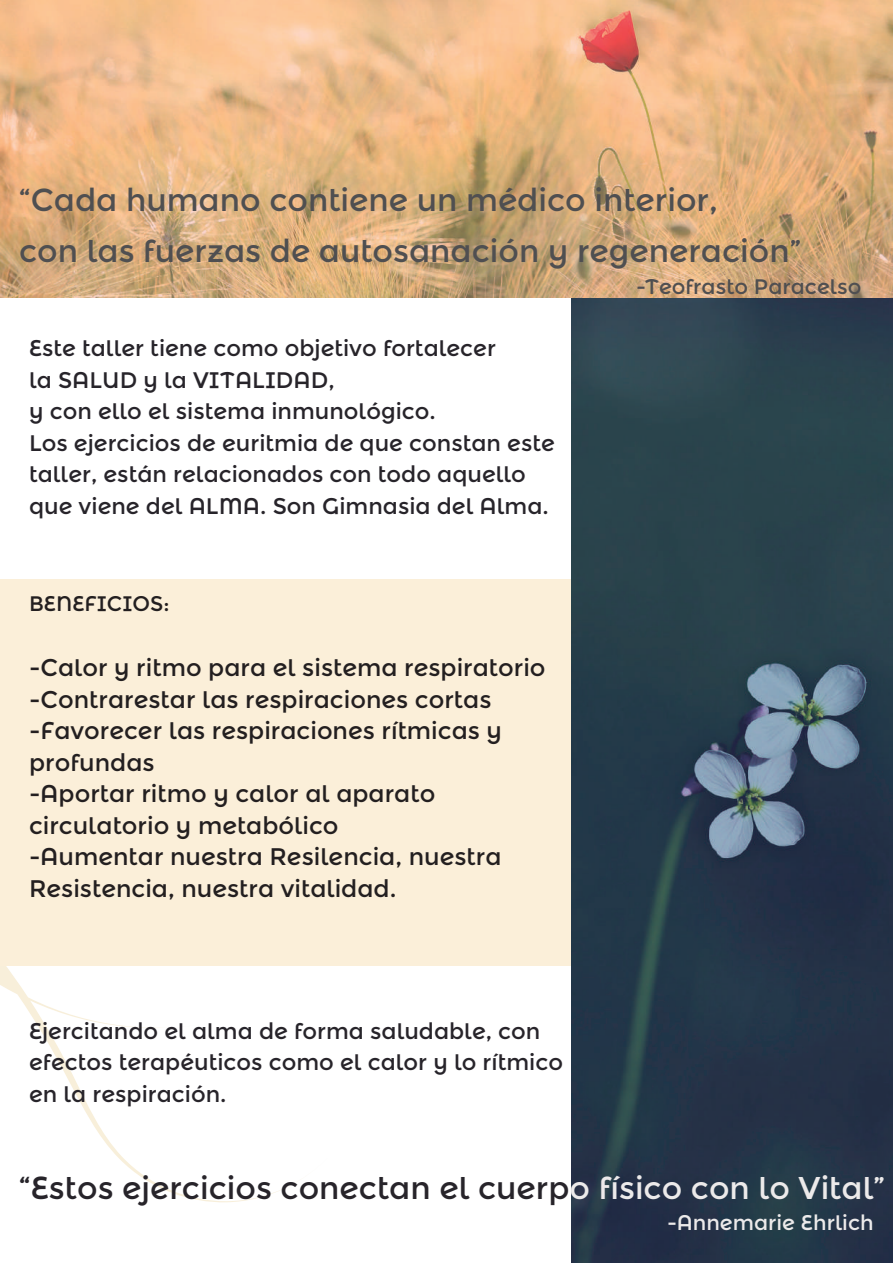
<style>
.page{position:relative;width:893px;height:1263px;background:#fff}
.page>*{position:absolute;margin:0;border:0;box-sizing:border-box;transform-origin:0 0}
.t1{font:31.5px/51px "Montserrat Alternates";color:#4f4f51}
.t2{font:31.5px "Montserrat Alternates";color:#27242a}
.t3{font:24px/31.5px "Montserrat Alternates";color:#231f20}
.t4{font:22.5px/31.5px "Montserrat Alternates";color:#27242a}
.t5{font:21px "Montserrat Alternates";color:#4f4f51}
.t6{font:21px "Montserrat Alternates";color:#eceaea}
.t7{font:21px "Montserrat Alternates";color:#231f20}
.s1{color:#eceaea}
</style>
<div class="page">
<svg style="left:0;top:965px;width:329px;height:238px"></svg>
<div style="left:0;top:579px;width:572px;height:386px;background:#fbefd9"></div>
<img style="left:572px;top:298px;width:321px;height:965px">
<img style="left:0;top:0;width:893px;height:298px">
<h1 class="t1" style="left:19px;top:175px;width:784px">“Cada humano contiene un médico interior,<br>con las fuerzas de autosanación y regeneración”</h1>
<p class="t5" style="left:636px;top:274px;width:227px">-Teofrasto Paracelso</p>
<p class="t4" style="left:29px;top:333px;width:527px">Este taller tiene como objetivo fortalecer<br>la SALUD y la VITALIDAD,<br>y con ello el sistema inmunológico.<br>Los ejercicios de euritmia de que constan este taller, están relacionados con todo aquello que viene del ALMA. Son Gimnasia del Alma.</p>
<p class="t7" style="left:29px;top:591px;width:142px">BENEFICIOS:</p>
<p class="t3" style="left:29px;top:652px;width:518px">-Calor y ritmo para el sistema respiratorio -Contrarestar las respiraciones cortas -Favorecer las respiraciones rítmicas y profundas<br>-Aportar ritmo y calor al aparato circulatorio y metabólico<br>-Aumentar nuestra Resilencia, nuestra Resistencia, nuestra vitalidad.</p>
<p class="t4" style="left:29px;top:1015px;width:535px">Ejercitando el alma de forma saludable, con efectos terapéuticos como el calor y lo rítmico en la respiración.</p>
<h1 class="t2" style="left:19px;top:1169px;width:868px">“Estos ejercicios conectan el cuerp<span class="s1">o físico con lo Vital”</span></h1>
<p class="t6" style="left:667px;top:1210px;width:208px">-Annemarie Ehrlich</p>
</div>
